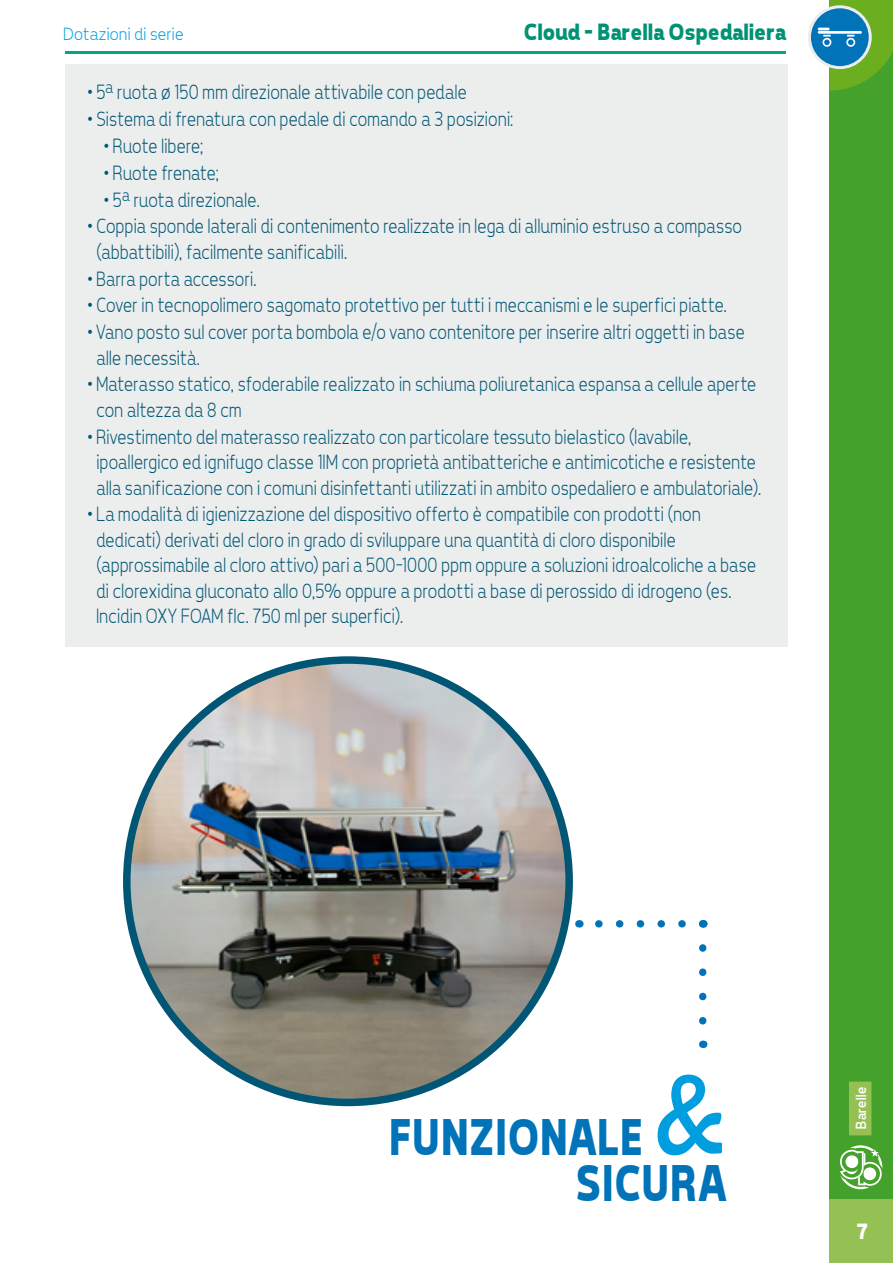
<style>
.page{position:relative;width:893px;height:1263px;background:#fff}
.page>*{position:absolute;margin:0;border:0;box-sizing:border-box;transform-origin:0 0}
.t1{font:700 52.65px/45.9px "Tepeno Sans";letter-spacing:.01em;color:#0073b9;scale:.9 1}
.t2{font:700 24px "Tepeno Sans";letter-spacing:-.02em;color:#009274}
.t3{font:700 22.5px "Tepeno Sans";color:#fff}
.t4{font:300 21px/25.5px "Tepeno Sans";color:#005674;scale:.9 1}
.t5{font:300 18px "Tepeno Sans";letter-spacing:.005em;color:#009ee0}
.t6{font:15px "Tepeno Sans";letter-spacing:.01em;color:#fff}
</style>
<div class="page">
<hr style="left:65px;top:51px;width:720px;height:2px;background:#00a785">
<div style="left:829px;top:0;width:64px;height:1263px;background:#44a12b"></div>
<div style="left:829px;top:1199px;width:64px;height:64px;background:#95c154"></div>
<svg style="left:840px;top:1145px;width:42px;height:44px"></svg>
<div style="left:849px;top:1081px;width:22px;height:54px;background:#95c154"></div>
<svg style="left:809px;top:7px;width:61px;height:61px"></svg>
<div style="left:808px;top:5px;width:64px;height:64px;border:3px solid #eceded;border-radius:50%"></div>
<svg style="left:818px;top:0;width:75px;height:91px"></svg>
<img style="left:127px;top:660px;width:442px;height:442px;border-radius:221px">
<svg style="left:699px;top:948px;width:7px;height:77px"></svg>
<svg style="left:595px;top:920px;width:87px;height:7px"></svg>
<div style="left:65px;top:64px;width:723px;height:582px;background:#eceded"></div>
<p class="t5" style="left:63px;top:23px;width:122px">Dotazioni di serie</p>
<p class="t2" style="left:522px;top:18px;width:264px">Cloud - Barella Ospedaliera</p>
<p class="t4" style="left:86px;top:79px;width:423px">• 5<sup>a</sup> ruota ø 150 mm direzionale attivabile con pedale</p>
<p class="t4" style="left:86px;top:106px;width:475px">• Sistema di frenatura con pedale di comando a 3 posizioni:</p>
<p class="t4" style="left:103px;top:132px;width:112px">• Ruote libere;</p>
<p class="t4" style="left:103px;top:159px;width:130px">• Ruote frenate;</p>
<p class="t4" style="left:103px;top:186px;width:175px">• 5<sup>a</sup> ruota direzionale.</p>
<p class="t4" style="left:95px;top:213px;width:719px;text-indent:-9px">• Coppia sponde laterali di contenimento realizzate in lega di alluminio estruso a compasso (abbattibili), facilmente sanificabili.</p>
<p class="t4" style="left:86px;top:265px;width:190px">• Barra porta accessori.</p>
<p class="t4" style="left:86px;top:292px;width:712px">• Cover in tecnopolimero sagomato protettivo per tutti i meccanismi e le superfici piatte.</p>
<p class="t4" style="left:95px;top:319px;width:722px;text-indent:-9px">• Vano posto sul cover porta bombola e/o vano contenitore per inserire altri oggetti in base alle necessità.</p>
<p class="t4" style="left:95px;top:371px;width:735px;text-indent:-9px">• Materasso statico, sfoderabile realizzato in schiuma poliuretanica espansa a cellule aperte con altezza da 8 cm</p>
<p class="t4" style="left:95px;top:423px;width:740px;text-indent:-9px">• Rivestimento del materasso realizzato con particolare tessuto bielastico (lavabile, ipoallergico ed ignifugo classe 1IM con proprietà antibatteriche e antimicotiche e resistente alla sanificazione con i comuni disinfettanti utilizzati in ambito ospedaliero e ambulatoriale).</p>
<p class="t4" style="left:95px;top:501px;width:735px;text-indent:-9px">• La modalità di igienizzazione del dispositivo offerto è compatibile con prodotti (non dedicati) derivati del cloro in grado di sviluppare una quantità di cloro disponibile (approssimabile al cloro attivo) pari a 500-1000 ppm oppure a soluzioni idroalcoliche a base di clorexidina gluconato allo 0,5% oppure a prodotti a base di perossido di idrogeno (es.<br>Incidin OXY FOAM flc. 750 ml per superfici).</p>
<h1 class="t1" style="left:573px;top:1112px;width:170px;text-indent:-186px">FUNZIONALE<br>SICURA<sup>&amp;</sup></h1>
<p class="t6" style="left:852px;top:1130px;width:44px;rotate:-90deg">Barelle</p>
<p class="t3" style="left:855px;top:1218px;width:14px">7</p>
</div>
